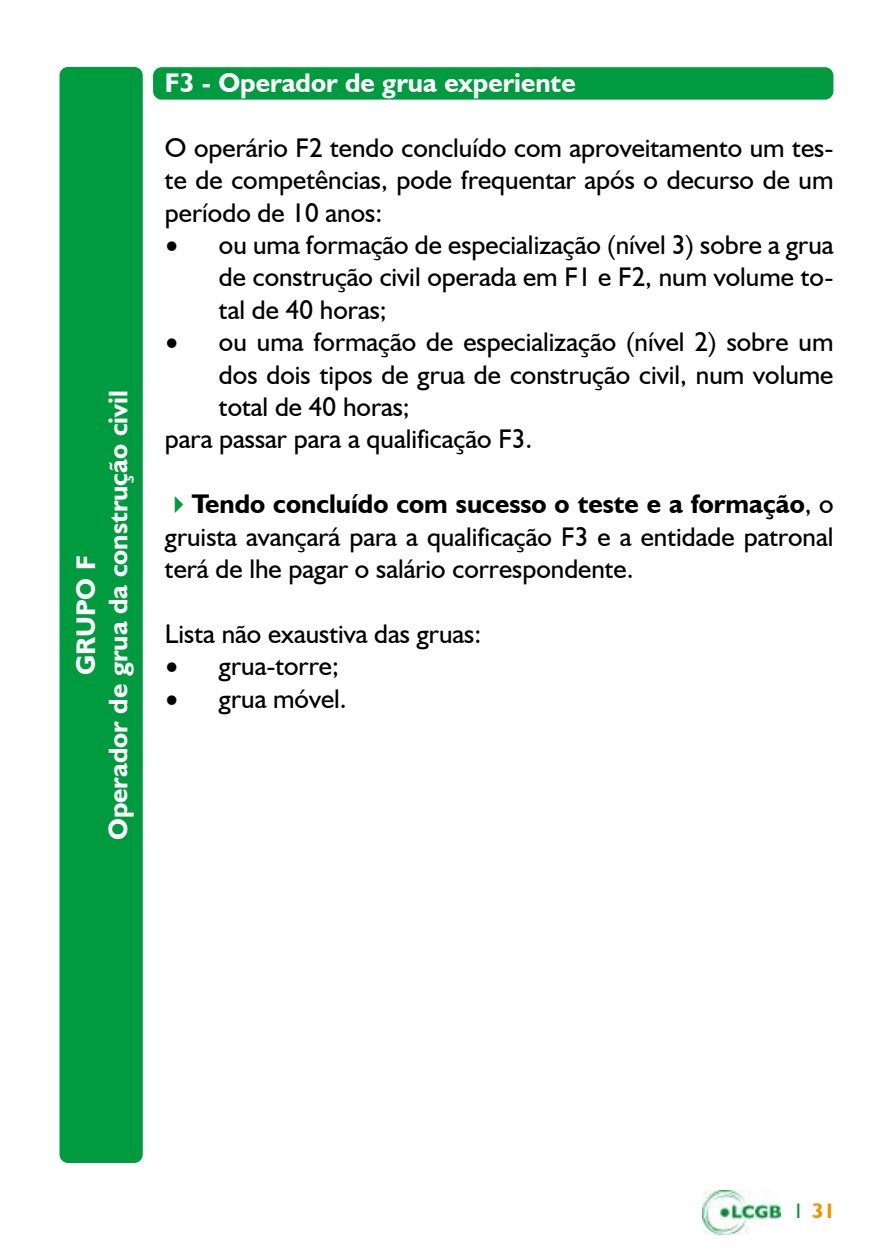
<style>
.page{position:relative;width:893px;height:1259px;background:#fff}
.page>*{position:absolute;margin:0;border:0;box-sizing:border-box;transform-origin:0 0}
.t1{font:27px/32.4px "Humanist 521 BT";color:#000;text-align:justify}
.t2{font:700 27px/32.4px "Humanist 521 BT";color:#fff;text-align:center}
.t3{font:700 21px "Humanist 521 BT";color:#f39200}
.s1{font-family:"Minion Pro";font-size:36px}
.s2{color:#009b3e}
.s3{font-weight:700}
.s4{font-weight:400;color:#009b3e}
</style>
<div class="page">
<img style="left:702px;top:1190px;width:78px;height:44px">
<div style="left:153px;top:67px;width:680px;height:33px;background:#009b3e;border-radius:9px"></div>
<div style="left:60px;top:67px;width:83px;height:1096px;background:#009b3e;border-radius:9px"></div>
<p class="t2" style="left:69px;top:840px;width:451px;rotate:-90deg">GRUPO F<br>Operador de grua da construção civil</p>
<p class="t2" style="left:165px;top:66px;width:412px">F3 - Operador de grua experiente</p>
<p class="t1" style="left:165px;top:131px;width:670px">O operário F2 tendo concluído com aproveitamento um tes&shy;te de competências, pode frequentar após o decurso de um período de 10 anos:</p>
<p class="t1" style="left:219px;top:228px;width:616px;text-indent:-54px"><span class="s1">•</span> ou uma formação de especialização (nível 3) sobre a grua de construção civil operada em F1 e F2, num volume to&shy;tal de 40 horas;</p>
<p class="t1" style="left:165px;top:325px;width:670px"><span class="s1">•</span> ou uma formação de especialização (nível 2) sobre um</p>
<p class="t1" style="left:219px;top:358px;width:616px">dos dois tipos de grua de construção civil, num volume</p>
<p class="t1" style="left:219px;top:390px;width:192px">total de 40 horas;</p>
<p class="t1" style="left:165px;top:422px;width:369px">para passar para a qualificação F3.</p>
<p class="t1" style="left:165px;top:487px;width:670px"><span class="s2">✔</span><span class="s3">Tendo concluído com sucesso o teste e a formação</span>, o gruista avançará para a qualificação F3 e a entidade patronal terá de lhe pagar o salário correspondente.</p>
<p class="t1" style="left:165px;top:617px;width:318px">Lista não exaustiva das gruas:</p>
<p class="t1" style="left:165px;top:649px;width:175px"><span class="s1">•</span> grua-torre;</p>
<p class="t1" style="left:165px;top:682px;width:183px"><span class="s1">•</span> grua móvel.</p>
<p class="t3" style="left:796px;top:1198px;width:41px"><span class="s4">I</span> 31</p>
</div>
